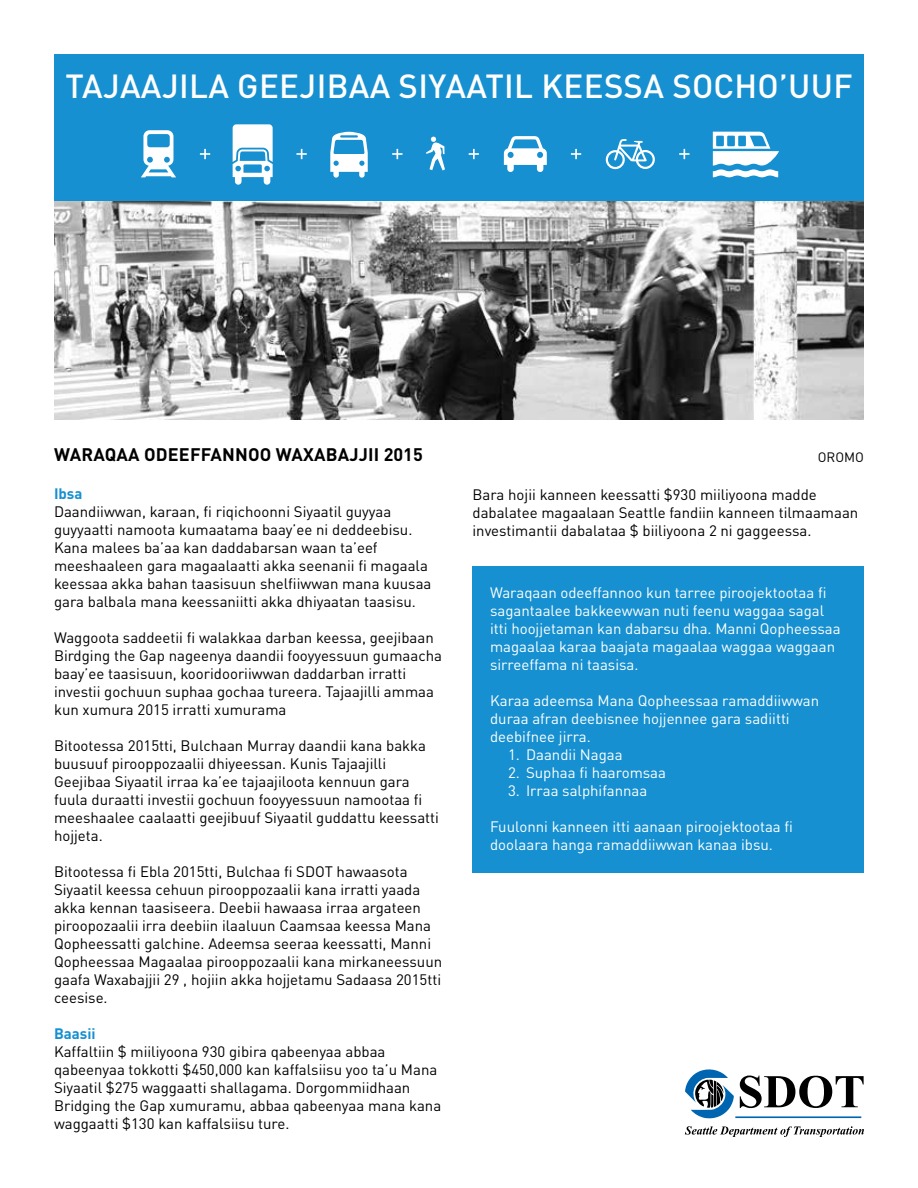
<style>
.page{position:relative;width:918px;height:1188px;background:#fff}
.page>*{position:absolute;margin:0;border:0;box-sizing:border-box;transform-origin:0 0}
.t1{font:500 33px "DIN Pro";letter-spacing:.01em;color:#fff}
.t2{font:700 18px "DIN Pro";letter-spacing:.01em;color:#000}
.t3{font:15px/18px "DIN Pro";color:#000}
.t4{font:15px/18px "DIN Pro";color:#fff}
.t5{font:700 15px "DIN Pro";color:#1690d0}
.t6{font:13.5px "DIN Pro";color:#000}
</style>
<div class="page">
<div style="left:472px;top:566px;width:392px;height:307px;background:#1690d0"></div>
<img style="left:54px;top:201px;width:810px;height:218px">
<div style="left:54px;top:54px;width:810px;height:147px;background:#1690d0"></div>
<svg style="left:685px;top:1069px;width:49px;height:50px"></svg>
<svg style="left:740px;top:1076px;width:124px;height:32px"></svg>
<hr style="left:735px;top:1116px;width:126px;height:2px;background:#0065b0">
<svg style="left:685px;top:1126px;width:179px;height:11px"></svg>
<svg style="left:141px;top:130px;width:35px;height:47px"></svg>
<svg style="left:330px;top:132px;width:38px;height:46px"></svg>
<svg style="left:200px;top:149px;width:10px;height:10px"></svg>
<svg style="left:296px;top:149px;width:11px;height:10px"></svg>
<svg style="left:392px;top:149px;width:10px;height:10px"></svg>
<svg style="left:469px;top:149px;width:10px;height:10px"></svg>
<svg style="left:571px;top:149px;width:10px;height:10px"></svg>
<svg style="left:679px;top:149px;width:11px;height:10px"></svg>
<svg style="left:713px;top:131px;width:66px;height:46px"></svg>
<svg style="left:504px;top:136px;width:43px;height:36px"></svg>
<svg style="left:606px;top:139px;width:49px;height:30px"></svg>
<svg style="left:426px;top:137px;width:19px;height:34px"></svg>
<svg style="left:233px;top:124px;width:40px;height:61px"></svg>
<h1 class="t1" style="left:65px;top:60px;width:789px">TAJAAJILA GEEJIBAA SIYAATIL KEESSA SOCHO’UUF</h1>
<p class="t2" style="left:54px;top:439px;width:370px">WARAQAA ODEEFFANNOO WAXABAJJII 2015</p>
<p class="t5" style="left:54px;top:481px;width:30px">Ibsa</p>
<p class="t3" style="left:54px;top:501px;width:379px">Daandiiwwan, karaan, fi riqichoonni Siyaatil guyyaa guyyaatti namoota kumaatama baay’ee ni deddeebisu.<br>Kana malees ba’aa kan daddabarsan waan ta’eef meeshaaleen gara magaalaatti akka seenanii fi magaala keessaa akka bahan taasisuun shelfiiwwan mana kuusaa gara balbala mana keessaniitti akka dhiyaatan taasisu.</p>
<p class="t3" style="left:54px;top:627px;width:390px">Waggoota saddeetii fi walakkaa darban keessa, geejibaan Birdging the Gap nageenya daandii fooyyessuun gumaacha baay’ee taasisuun, kooridooriiwwan daddarban irratti investii gochuun suphaa gochaa tureera. Tajaajilli ammaa kun xumura 2015 irratti xumurama</p>
<p class="t3" style="left:54px;top:735px;width:387px">Bitootessa 2015tti, Bulchaan Murray daandii kana bakka buusuuf pirooppozaalii dhiyeessan. Kunis Tajaajilli Geejibaa Siyaatil irraa ka’ee tajaajiloota kennuun gara fuula duraatti investii gochuun fooyyessuun namootaa fi meeshaalee caalaatti geejibuuf Siyaatil guddattu keessatti hojjeta.</p>
<p class="t3" style="left:54px;top:861px;width:390px">Bitootessa fi Ebla 2015tti, Bulchaa fi SDOT hawaasota Siyaatil keessa cehuun pirooppozaalii kana irratti yaada akka kennan taasiseera. Deebii hawaasa irraa argateen piroopozaalii irra deebiin ilaaluun Caamsaa keessa Mana Qopheessatti galchine. Adeemsa seeraa keessatti, Manni Qopheessaa Magaalaa pirooppozaalii kana mirkaneessuun gaafa Waxabajjii 29 , hojiin akka hojjetamu Sadaasa 2015tti ceesise.</p>
<p class="t5" style="left:54px;top:1021px;width:43px">Baasii</p>
<p class="t3" style="left:54px;top:1041px;width:389px">Kaffaltiin $ miiliyoona 930 gibira qabeenyaa abbaa qabeenyaa tokkotti $450,000 kan kaffalsiisu yoo ta’u Mana Siyaatil $275 waggaatti shallagama. Dorgommiidhaan Bridging the Gap xumuramu, abbaa qabeenyaa mana kana waggaatti $130 kan kaffalsiisu ture.</p>
<p class="t6" style="left:818px;top:446px;width:48px">OROMO</p>
<p class="t3" style="left:472px;top:484px;width:387px">Bara hojii kanneen keessatti $930 miiliyoona madde dabalatee magaalaan Seattle fandiin kanneen tilmaamaan investimantii dabalataa $ biiliyoona 2 ni gaggeessa.</p>
<p class="t4" style="left:490px;top:582px;width:352px">Waraqaan odeeffannoo kun tarree piroojektootaa fi sagantaalee bakkeewwan nuti feenu waggaa sagal itti hoojjetaman kan dabarsu dha. Manni Qopheessaa magaalaa karaa baajata magaalaa waggaa waggaan sirreeffama ni taasisa.</p>
<p class="t4" style="left:490px;top:690px;width:331px">Karaa adeemsa Mana Qopheessaa ramaddiiwwan duraa afran deebisnee hojjennee gara sadiitti deebifnee jirra.</p>
<p class="t4" style="left:508px;top:744px;width:116px">1. Daandii Nagaa</p>
<p class="t4" style="left:508px;top:762px;width:160px">2. Suphaa fi haaromsaa</p>
<p class="t4" style="left:508px;top:780px;width:141px">3. Irraa salphifannaa</p>
<p class="t4" style="left:490px;top:816px;width:305px">Fuulonni kanneen itti aanaan piroojektootaa fi doolaara hanga ramaddiiwwan kanaa ibsu.</p>
</div>
